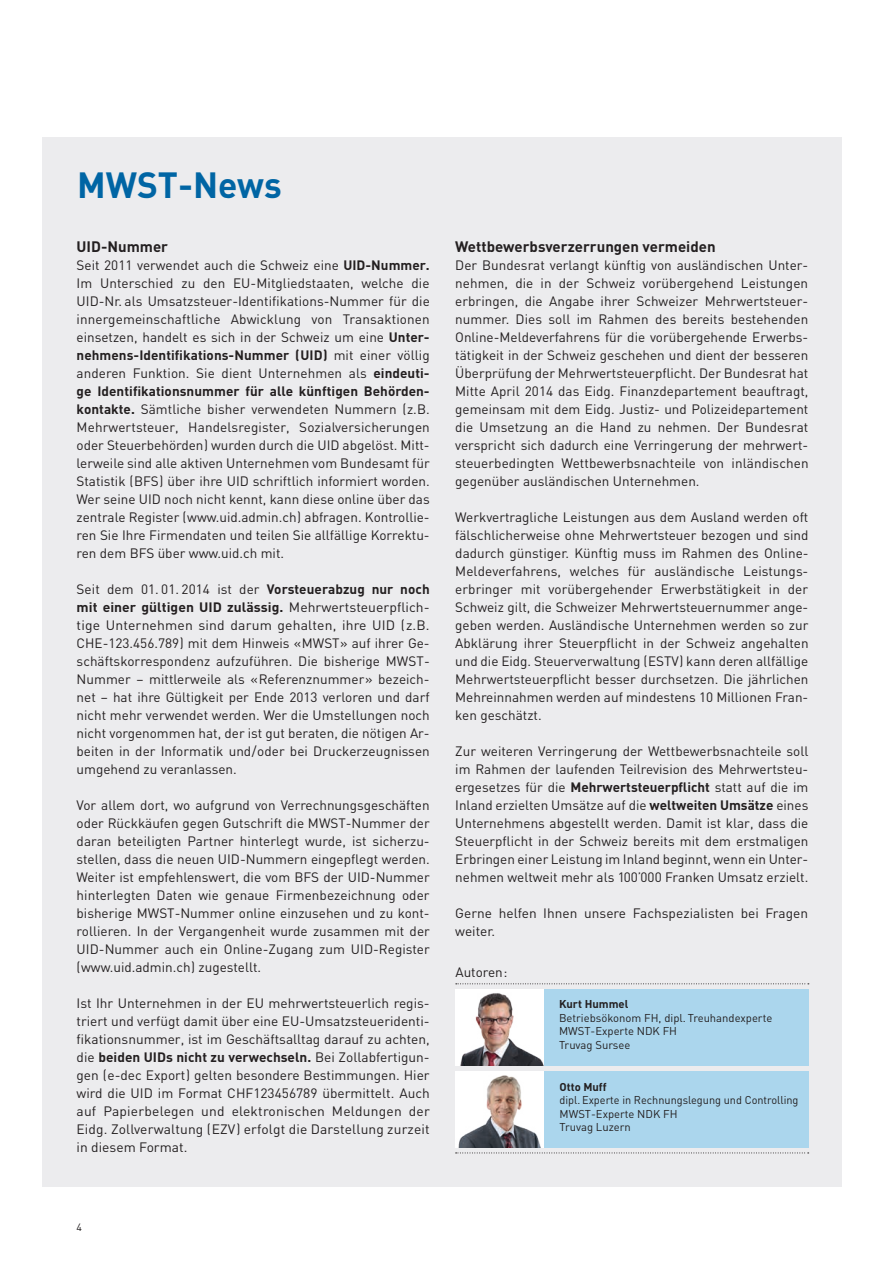
<style>
.page{position:relative;width:885px;height:1263px;background:#fff}
.page>*{position:absolute;margin:0;border:0;box-sizing:border-box;transform-origin:0 0}
.t1{font:700 36px "DIN";color:#0065a4}
.Subtitel{font:700 15px "DIN";color:#231f20}
.Lauftext{font:13.5px/18px "DIN";color:#231f20;text-align:justify}
.t2{font:11.25px "DIN";color:#231f20}
.t3{font:700 11.25px "DIN";color:#231f20}
.t4{font:10.5px "DIN";color:#231f20}
.s1{font-weight:700}
</style>
<div class="page">
<div style="left:43px;top:137px;width:799px;height:1049px;background:#ececee"></div>
<div style="left:544px;top:1071px;width:264px;height:76px;background:#abd6ed"></div>
<svg style="left:455px;top:1152px;width:353px;height:1px"></svg>
<div style="left:544px;top:989px;width:264px;height:76px;background:#abd6ed"></div>
<svg style="left:456px;top:983px;width:352px;height:1px"></svg>
<img style="left:456px;top:1071px;width:88px;height:76px">
<img style="left:456px;top:989px;width:88px;height:76px">
<p class="t1" style="left:77px;top:161px;width:206px">MWST-News</p>
<p class="Subtitel" style="left:77px;top:237px;width:93px">UID-Nummer</p>
<p class="Lauftext" style="left:77px;top:256px;width:355px">Seit 2011 verwendet auch die Schweiz eine <span class="s1">UID-Nummer.<br></span>Im Unterschied zu den EU-Mitgliedstaaten, welche die UID-Nr. als Umsatzsteuer-Identifikations-Nummer für die innergemeinschaftliche Abwicklung von Transaktionen einsetzen, handelt es sich in der Schweiz um eine <span class="s1">Unter&shy;nehmens-Identifikations-Nummer (UID)</span> mit einer völlig anderen Funktion. Sie dient Unternehmen als <span class="s1">eindeuti&shy;ge Identifikationsnummer für alle künftigen Behörden&shy;kontakte.</span> Sämtliche bisher verwendeten Nummern (z.B.<br>Mehrwertsteuer, Handelsregister, Sozialversicherungen oder Steuerbehörden) wurden durch die UID abgelöst. Mitt&shy;lerweile sind alle aktiven Unternehmen vom Bundesamt für Statistik (BFS) über ihre UID schriftlich informiert worden.<br>Wer seine UID noch nicht kennt, kann diese online über das zentrale Register (www.uid.admin.ch) abfragen. Kontrollie&shy;ren Sie Ihre Firmendaten und teilen Sie allfällige Korrektu&shy;ren dem BFS über www.uid.ch mit.</p>
<p class="Lauftext" style="left:77px;top:580px;width:355px">Seit dem 01. 01. 2014 ist der <span class="s1">Vorsteuerabzug nur noch mit einer gültigen UID zulässig.</span> Mehrwertsteuerpflich&shy;tige Unternehmen sind darum gehalten, ihre UID (z.B.<br>CHE-123.456.789) mit dem Hinweis «MWST» auf ihrer Ge&shy;schäftskorrespondenz aufzuführen. Die bisherige MWST-Nummer – mittlerweile als «Referenznummer» bezeich&shy;net – hat ihre Gültigkeit per Ende 2013 verloren und darf nicht mehr verwendet werden. Wer die Umstellungen noch nicht vorgenommen hat, der ist gut beraten, die nötigen Ar&shy;beiten in der Informatik und/oder bei Druckerzeugnissen umgehend zu veranlassen.</p>
<p class="Lauftext" style="left:77px;top:796px;width:355px">Vor allem dort, wo aufgrund von Verrechnungsgeschäften oder Rückkäufen gegen Gutschrift die MWST-Nummer der daran beteiligten Partner hinterlegt wurde, ist sicherzu&shy;stellen, dass die neuen UID-Nummern eingepflegt werden.<br>Weiter ist empfehlenswert, die vom BFS der UID-Nummer hinterlegten Daten wie genaue Firmenbezeichnung oder bisherige MWST-Nummer online einzusehen und zu kont&shy;rollieren. In der Vergangenheit wurde zusammen mit der UID-Nummer auch ein Online-Zugang zum UID-Register (www.uid.admin.ch) zugestellt.</p>
<p class="Lauftext" style="left:77px;top:994px;width:355px;text-align:left">Ist Ihr Unternehmen in der EU mehrwertsteuerlich regis&shy;triert und verfügt damit über eine EU-Umsatzsteueridenti&shy;fikationsnummer, ist im Geschäftsalltag darauf zu achten, die <span class="s1">beiden UIDs nicht zu verwechseln.</span> Bei Zollabfertigun&shy;gen (e-dec Export) gelten besondere Bestimmungen. Hier wird die UID im Format CHF123456789 übermittelt. Auch auf Papierbelegen und elektronischen Meldungen der Eidg. Zollverwaltung (EZV) erfolgt die Darstellung zurzeit in diesem Format.</p>
<p class="Subtitel" style="left:455px;top:237px;width:262px">Wettbewerbsverzerrungen vermeiden</p>
<p class="Lauftext" style="left:455px;top:256px;width:355px">Der Bundesrat verlangt künftig von ausländischen Unter&shy;nehmen, die in der Schweiz vorübergehend Leistungen erbringen, die Angabe ihrer Schweizer Mehrwertsteuer&shy;nummer. Dies soll im Rahmen des bereits bestehenden Online-Meldeverfahrens für die vorübergehende Erwerbs&shy;tätigkeit in der Schweiz geschehen und dient der besseren Überprüfung der Mehrwertsteuerpflicht. Der Bundesrat hat Mitte April 2014 das Eidg. Finanzdepartement beauftragt, gemeinsam mit dem Eidg. Justiz- und Polizeidepartement die Umsetzung an die Hand zu nehmen. Der Bundesrat verspricht sich dadurch eine Verringerung der mehrwert&shy;steuerbedingten Wettbewerbsnachteile von inländischen gegenüber ausländischen Unternehmen.</p>
<p class="Lauftext" style="left:455px;top:508px;width:355px">Werkvertragliche Leistungen aus dem Ausland werden oft fälschlicherweise ohne Mehrwertsteuer bezogen und sind dadurch günstiger. Künftig muss im Rahmen des Online-Meldeverfahrens, welches für ausländische Leistungs&shy;erbringer mit vorübergehender Erwerbstätigkeit in der Schweiz gilt, die Schweizer Mehrwertsteuernummer ange&shy;geben werden. Ausländische Unternehmen werden so zur Abklärung ihrer Steuerpflicht in der Schweiz angehalten und die Eidg. Steuerverwaltung (ESTV) kann deren allfällige Mehrwertsteuerpflicht besser durchsetzen. Die jährlichen Mehreinnahmen werden auf mindestens 10 Millionen Fran&shy;ken geschätzt.</p>
<p class="Lauftext" style="left:455px;top:742px;width:355px">Zur weiteren Verringerung der Wettbewerbsnachteile soll im Rahmen der laufenden Teilrevision des Mehrwertsteu&shy;ergesetzes für die <span class="s1">Mehrwertsteuerpflicht</span> statt auf die im Inland erzielten Umsätze auf die <span class="s1">weltweiten Umsätze</span> eines Unternehmens abgestellt werden. Damit ist klar, dass die Steuerpflicht in der Schweiz bereits mit dem erstmaligen Erbringen einer Leistung im Inland beginnt, wenn ein Unter&shy;nehmen weltweit mehr als 100’000 Franken Umsatz erzielt.</p>
<p class="Lauftext" style="left:455px;top:904px;width:354px">Gerne helfen Ihnen unsere Fachspezialisten bei Fragen weiter.</p>
<p class="Lauftext" style="left:455px;top:962px;width:53px">Autoren:</p>
<p class="t3" style="left:559px;top:997px;width:71px">Kurt Hummel</p>
<p class="t2" style="left:559px;top:1011px;width:215px">Betriebsökonom FH, dipl. Treuhandexperte</p>
<p class="t2" style="left:559px;top:1024px;width:120px">MWST-Experte NDK FH</p>
<p class="t2" style="left:559px;top:1038px;width:73px">Truvag Sursee</p>
<p class="t3" style="left:559px;top:1079px;width:49px">Otto Muff</p>
<p class="t2" style="left:559px;top:1093px;width:240px">dipl. Experte in Rechnungslegung und Controlling</p>
<p class="t2" style="left:559px;top:1106px;width:120px">MWST-Experte NDK FH</p>
<p class="t2" style="left:559px;top:1120px;width:73px">Truvag Luzern</p>
<p class="t4" style="left:77px;top:1220px;width:7px">4</p>
</div>
